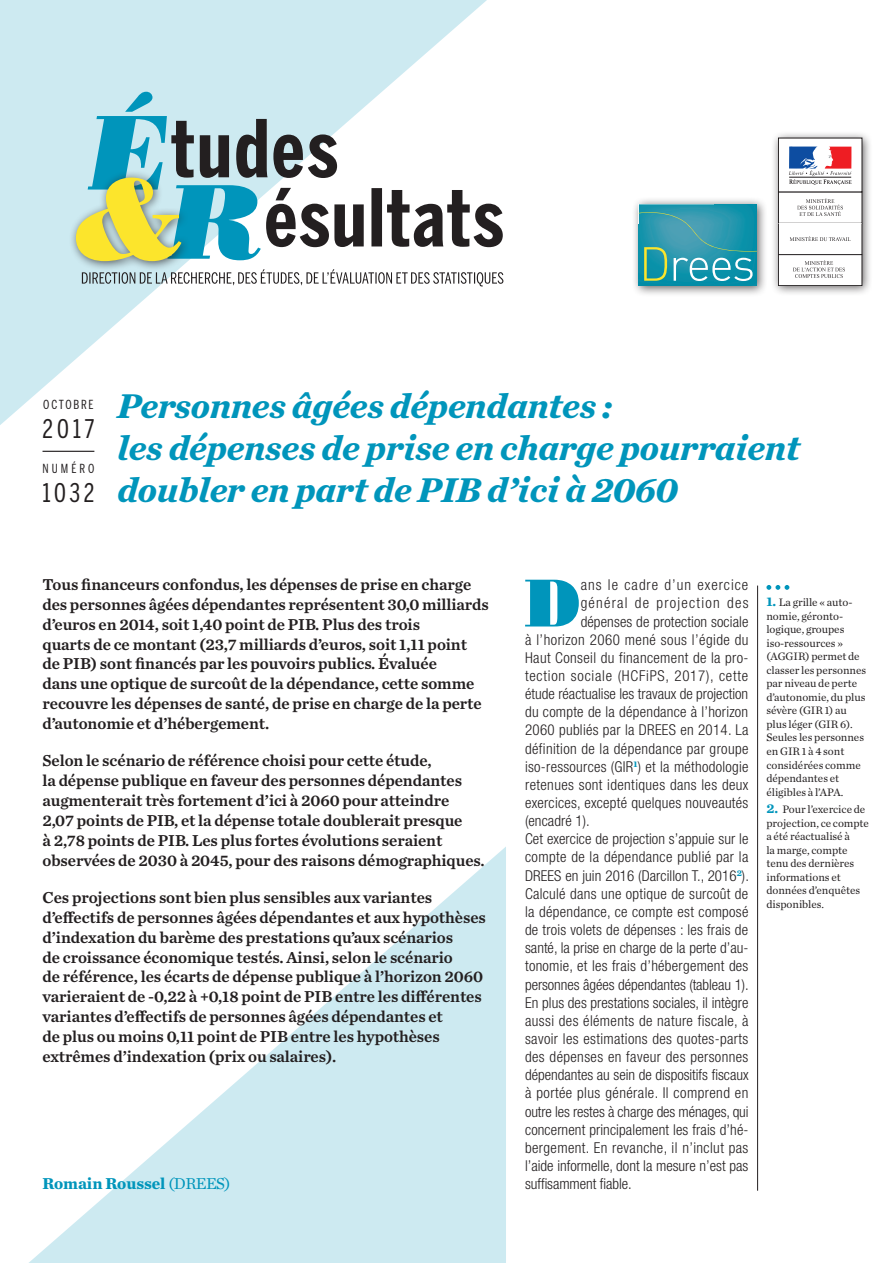
<style>
.page{position:relative;width:893px;height:1263px;background:#fff}
.page>*{position:absolute;margin:0;border:0;box-sizing:border-box;transform-origin:0 0}
.TXT_-_1er__-_lettrin{font:66.9px "Bodoni Poster S Si";color:#0095bb}
.TITRE_ER{font:italic 700 36px/42px "Chronicle Text G4";letter-spacing:-.005em;color:#0095bb}
.REF_-_20XX{font:25.5px "Benton Sans Comp";color:#231f20}
.REF_-_numéro{font:25.5px "Benton Sans Comp";color:#231f20}
.CHAPO_-_txt{font:16.5px/19.8px "Chronicle Text G4 Semi";letter-spacing:-.005em;color:#231f20}
.CHAPO_-_1er{font:16.5px/19.8px "Chronicle Text G4 Semi";letter-spacing:-.005em;color:#231f20}
.CHAPO_-_signature{font:700 16.5px "Chronicle Text G1";letter-spacing:-.005em;color:#0095bb}
.TXT{font:300 condensed 15px/18.1px "Helvetica Neue LT Std";color:#231f20;text-align:justify}
.TXT_-_1er__-_lettrin-2{font:300 condensed 15px "Helvetica Neue LT Std";letter-spacing:.02em;color:#231f20}
.TXT_-_1er__-_lettrin-3{font:300 condensed 15px "Helvetica Neue LT Std";color:#231f20}
.TXT_-_1er__-_lettrin-4{font:300 condensed 15px "Helvetica Neue LT Std";letter-spacing:.05em;color:#231f20}
.TXT_-_1er__-_lettrin-5{font:300 condensed 15px "Helvetica Neue LT Std";letter-spacing:.065em;color:#231f20}
.TXT_-_1er__-_lettrin-6{font:300 condensed 15px "Helvetica Neue LT Std";letter-spacing:.085em;color:#231f20}
.REF_-_mois_courts{font:12.45px "Benton Sans Comp";letter-spacing:.145em;color:#231f20}
.REF_-_mois_longs___n{font:12.45px "Benton Sans Comp";letter-spacing:.245em;color:#231f20}
.t1{font:11.25px/13.5px "Chronicle Text G1";letter-spacing:-.005em;color:#231f20}
.s1{font-weight:400}
.s2{font-weight:700;font-size:13.5px;color:#0095bb}
</style>
<div class="page">
<svg style="left:0;top:0;width:504px;height:425px"></svg>
<svg style="left:29px;top:847px;width:477px;height:416px;fill:#d1ebf2"></svg>
<svg style="left:82px;top:269px;width:421px;height:17px"></svg>
<div style="left:68px;top:170px;width:123px;height:102px;background:#231f20;opacity:.7"></div>
<svg style="left:76px;top:92px;width:427px;height:169px"></svg>
<div style="left:771px;top:130px;width:102px;height:167px;background:#231f20;opacity:.7"></div>
<div style="left:778px;top:192px;width:84px;height:31px;background:#fff"></div>
<div style="left:778px;top:138px;width:84px;height:54px;background:#fff"></div>
<svg style="left:789px;top:147px;width:62px;height:38px"></svg>
<svg style="left:797px;top:198px;width:46px;height:18px"></svg>
<div style="left:778px;top:254px;width:84px;height:32px;background:#fff"></div>
<div style="left:778px;top:254px;width:84px;height:32px;border:1px solid #231f20"></div>
<div style="left:778px;top:223px;width:84px;height:32px;background:#fff"></div>
<div style="left:778px;top:223px;width:84px;height:32px;border:1px solid #231f20"></div>
<svg style="left:790px;top:236px;width:61px;height:5px"></svg>
<svg style="left:793px;top:260px;width:52px;height:18px"></svg>
<div style="left:631px;top:197px;width:136px;height:99px;background:#231f20;opacity:.7"></div>
<img style="left:639px;top:204px;width:118px;height:82px">
<svg style="left:639px;top:212px;width:118px;height:69px;background:#389fae"></svg>
<hr style="left:757px;top:585px;width:1px;height:606px;background:#231f20">
<hr style="left:43px;top:451px;width:51px;height:1px;background:#231f20">
<svg style="left:766px;top:585px;width:23px;height:5px"></svg>
<p class="REF_-_mois_courts" style="left:43px;top:398px;width:52px">OCTOBRE</p>
<p class="REF_-_20XX" style="left:43px;top:414px;width:53px">2017</p>
<p class="REF_-_mois_longs___n" style="left:43px;top:461px;width:53px">NUMÉRO</p>
<p class="REF_-_numéro" style="left:43px;top:478px;width:53px">1032</p>
<p class="TITRE_ER" style="left:117px;top:383px;width:684px">Personnes âgées dépendantes :<br>les dépenses de prise en charge pourraient doubler en part de PIB d’ici à 2060</p>
<p class="CHAPO_-_1er" style="left:43px;top:574px;width:448px">Tous financeurs confondus, les dépenses de prise en charge des personnes âgées dépendantes représentent 30,0 milliards d’euros en 2014, soit 1,40 point de PIB. Plus des trois<br>quarts de ce montant (23,7 milliards d’euros, soit 1,11 point<br>de PIB) sont financés par les pouvoirs publics. Évaluée<br>dans une optique de surcoût de la dépendance, cette somme recouvre les dépenses de santé, de prise en charge de la perte d’autonomie et d’hébergement.</p>
<p class="CHAPO_-_txt" style="left:43px;top:750px;width:444px">Selon le scénario de référence choisi pour cette étude,<br>la dépense publique en faveur des personnes dépendantes augmenterait très fortement d’ici à 2060 pour atteindre 2,07 points de PIB, et la dépense totale doublerait presque<br>à 2,78 points de PIB. Les plus fortes évolutions seraient observées de 2030 à 2045, pour des raisons démographiques.</p>
<p class="CHAPO_-_txt" style="left:43px;top:887px;width:445px">Ces projections sont bien plus sensibles aux variantes d’effectifs de personnes âgées dépendantes et aux hypothèses d’indexation du barème des prestations qu’aux scénarios<br>de croissance économique testés. Ainsi, selon le scénario<br>de référence, les écarts de dépense publique à l’horizon 2060 varieraient de -0,22 à +0,18 point de PIB entre les différentes variantes d’effectifs de personnes âgées dépendantes et<br>de plus ou moins 0,11 point de PIB entre les hypothèses extrêmes d’indexation (prix ou salaires).</p>
<p class="CHAPO_-_signature" style="left:43px;top:1170px;width:189px">Romain Roussel <span class="s1">(DREES)</span></p>
<p class="TXT_-_1er__-_lettrin" style="left:525px;top:562px;width:57px">D</p>
<p class="TXT_-_1er__-_lettrin-5" style="left:581px;top:576px;width:169px">ans le cadre d’un exercice</p>
<p class="TXT_-_1er__-_lettrin-6" style="left:581px;top:594px;width:169px">général de projection des</p>
<p class="TXT_-_1er__-_lettrin-2" style="left:581px;top:613px;width:169px">dépenses de protection sociale</p>
<p class="TXT_-_1er__-_lettrin-2" style="left:525px;top:631px;width:225px">à l’horizon 2060 mené sous l’égide du</p>
<p class="TXT_-_1er__-_lettrin-2" style="left:525px;top:649px;width:225px">Haut Conseil du financement de la pro-</p>
<p class="TXT_-_1er__-_lettrin-4" style="left:525px;top:667px;width:225px">tection sociale (HCFiPS, 2017), cette</p>
<p class="TXT_-_1er__-_lettrin-3" style="left:525px;top:685px;width:225px">étude réactualise les travaux de projection</p>
<p class="TXT_-_1er__-_lettrin-2" style="left:525px;top:703px;width:225px">du compte de la dépendance à l’horizon</p>
<p class="TXT_-_1er__-_lettrin-2" style="left:525px;top:721px;width:225px">2060 publiés par la DREES en 2014. La</p>
<p class="TXT_-_1er__-_lettrin-2" style="left:525px;top:740px;width:225px">définition de la dépendance par groupe</p>
<p class="TXT_-_1er__-_lettrin-2" style="left:525px;top:758px;width:225px">iso-ressources (GIR<sup>1</sup>) et la méthodologie</p>
<p class="TXT_-_1er__-_lettrin-2" style="left:525px;top:776px;width:225px">retenues sont identiques dans les deux</p>
<p class="TXT_-_1er__-_lettrin-2" style="left:525px;top:794px;width:225px">exercices, excepté quelques nouveautés</p>
<p class="TXT_-_1er__-_lettrin-2" style="left:525px;top:812px;width:66px">(encadré 1).</p>
<p class="TXT" style="left:525px;top:830px;width:225px">Cet exercice de projection s’appuie sur le compte de la dépendance publié par la DREES en juin 2016 (Darcillon T., 2016<sup>2</sup>).<br>Calculé dans une optique de surcoût de la dépendance, ce compte est composé de trois volets de dépenses : les frais de santé, la prise en charge de la perte d’au&shy;tonomie, et les frais d’hébergement des personnes âgées dépendantes (tableau 1).<br>En plus des prestations sociales, il intègre aussi des éléments de nature fiscale, à savoir les estimations des quotes-parts des dépenses en faveur des personnes dépendantes au sein de dispositifs fiscaux à portée plus générale. Il comprend en outre les restes à charge des ménages, qui concernent principalement les frais d’hé&shy;bergement. En revanche, il n’inclut pas l’aide informelle, dont la mesure n’est pas suffisamment fiable.</p>
<p class="t1" style="left:766px;top:595px;width:101px"><span class="s2">1.</span> La grille « auto&shy;nomie, géronto&shy;logique, groupes iso-ressources » (AGGIR) permet de classer les personnes par niveau de perte d’autonomie, du plus sévère (GIR 1) au plus léger (GIR 6).<br>Seules les personnes en GIR 1 à 4 sont considérées comme dépendantes et éligibles à l’APA.</p>
<p class="t1" style="left:766px;top:802px;width:104px"><span class="s2">2.</span> Pour l’exercice de projection, ce compte a été réactualisé à<br>la marge, compte tenu des dernières informations et données d’enquêtes disponibles.</p>
</div>
